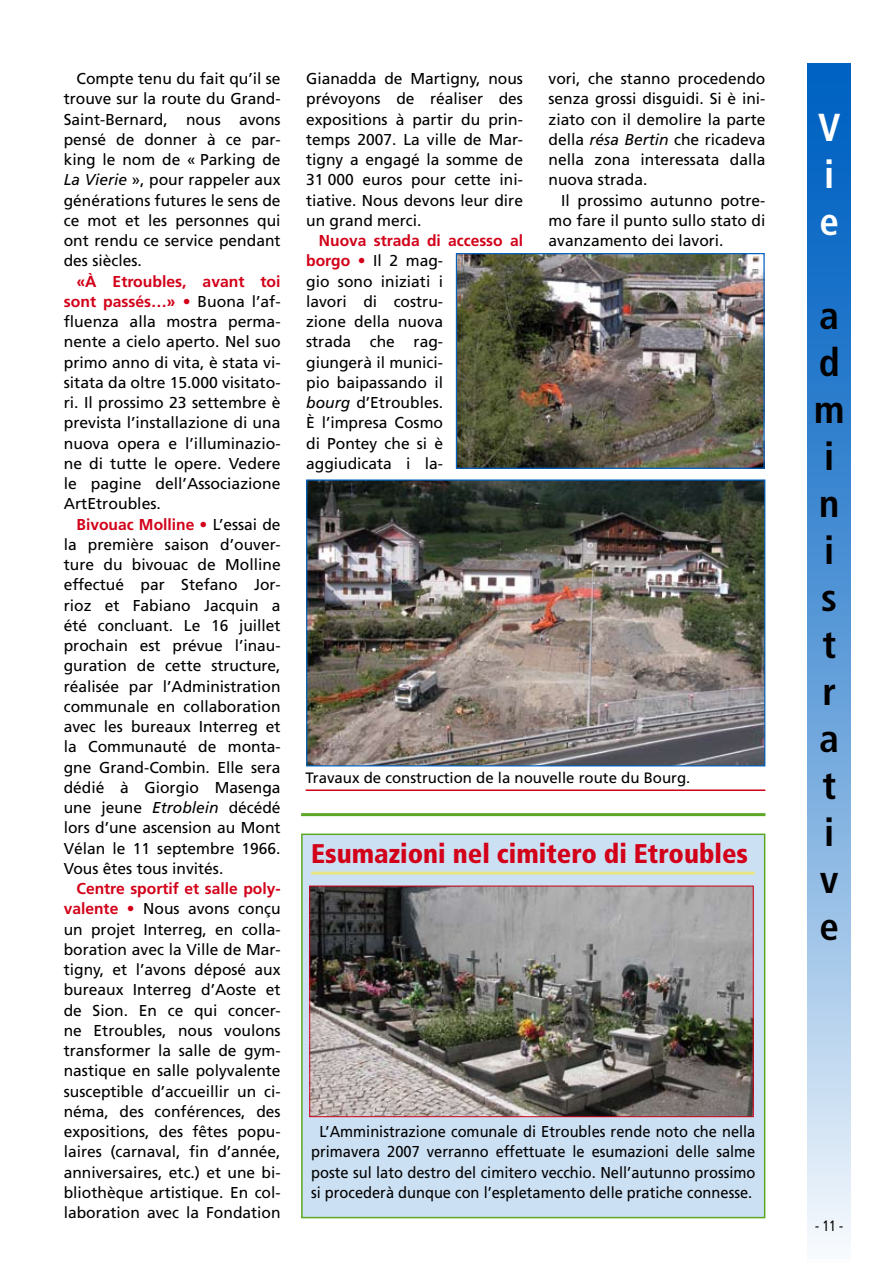
<style>
.page{position:relative;width:893px;height:1263px;background:#fff}
.page>*{position:absolute;margin:0;border:0;box-sizing:border-box;transform-origin:0 0}
.t1{font:700 condensed 39px/47px "Frutiger";color:#000}
.t2{font:700 condensed 39px/47px "Frutiger";color:#fff}
.t3{font:900 condensed 27px "Frutiger";color:#d20019}
.t4{font:15.75px/20.2px "Frutiger";color:#000;text-align:justify}
.t5{font:15.75px/20.2px "Frutiger";color:#000;text-align:center;scale:.93 1}
.t6{font:15px "Frutiger";color:#000}
.t7{font:15px "Frutiger";color:#000;scale:.8 1}
.s1{font-style:italic}
.s2{font-weight:700;color:#d20019}
</style>
<div class="page">
<div style="left:808px;top:64px;width:42px;height:1199px;background:linear-gradient(to bottom,#0054bc,#eaf2fa)"></div>
<div style="left:302px;top:834px;width:463px;height:383px;background:#cce0f3"></div>
<div style="left:301px;top:833px;width:464px;height:385px;border:2px solid #5da822"></div>
<hr style="left:311px;top:872px;width:444px;height:3px;background:#e8e584">
<img style="left:311px;top:888px;width:441px;height:227px">
<div style="left:309px;top:886px;width:445px;height:231px;border:1px solid #d20019"></div>
<hr style="left:301px;top:813px;width:464px;height:3px;background:#5da822">
<img style="left:458px;top:255px;width:305px;height:212px">
<div style="left:456px;top:253px;width:309px;height:216px;border:1px solid #0062c2"></div>
<hr style="left:306px;top:789px;width:459px;height:2px;background:#d20019">
<img style="left:308px;top:481px;width:455px;height:283px">
<div style="left:306px;top:479px;width:459px;height:287px;border:1px solid #0062c2"></div>
<p class="t4" style="left:64px;top:68px;width:218px;text-indent:13px">Compte tenu du fait qu’il se trouve sur la route du Grand-Saint-Bernard, nous avons pensé de donner à ce par&shy;king le nom de « Parking de <span class="s1">La Vierie</span> », pour rappeler aux générations futures le sens de ce mot et les personnes qui ont rendu ce service pendant des siècles.</p>
<p class="t4" style="left:64px;top:271px;width:218px;text-indent:13px"><span class="s2">«à Etroubles, avant toi sont passés…» •</span> Buona l’af&shy;fluenza alla mostra perma&shy;nente a cielo aperto. Nel suo primo anno di vita, è stata vi&shy;sitata da oltre 15.000 visitato&shy;ri. Il prossimo 23 settembre è prevista l’installazione di una nuova opera e l’illuminazio&shy;ne di tutte le opere. Vedere le pagine dell’Associazione ArtEtroubles.</p>
<p class="t4" style="left:64px;top:514px;width:218px;text-indent:13px"><span class="s2">Bivouac Molline •</span> L’essai de la première saison d’ouver&shy;ture du bivouac de Molline effectué par Stefano Jor&shy;rioz et Fabiano Jacquin a été concluant. Le 16 juillet prochain est prévue l’inau&shy;guration de cette structure, réalisée par l’Administration communale en collaboration avec les bureaux Interreg et la Communauté de monta&shy;gne Grand-Combin. Elle sera dédié à Giorgio Masenga une jeune <span class="s1">Etroblein</span> décédé lors d’une ascension au Mont Vélan le 11 septembre 1966.<br>Vous êtes tous invités.</p>
<p class="t4" style="left:64px;top:878px;width:218px;text-indent:13px"><span class="s2">Centre sportif et salle poly&shy;valente •</span> Nous avons conçu un projet Interreg, en colla&shy;boration avec la Ville de Mar&shy;tigny, et l’avons déposé aux bureaux Interreg d’Aoste et de Sion. En ce qui concer&shy;ne Etroubles, nous voulons transformer la salle de gym&shy;nastique en salle polyvalente susceptible d’accueillir un ci&shy;néma, des conférences, des expositions, des fêtes popu&shy;laires (carnaval, fin d’année, anniversaires, etc.) et une bi&shy;bliothèque artistique. En col&shy;laboration avec la Fondation</p>
<p class="t4" style="left:306px;top:68px;width:218px">Gianadda de Martigny, nous prévoyons de réaliser des expositions à partir du prin&shy;temps 2007. La ville de Mar&shy;tigny a engagé la somme de 31 000 euros pour cette ini&shy;tiative. Nous devons leur dire un grand merci.</p>
<p class="t4" style="left:306px;top:230px;width:218px;text-align:left;text-indent:13px"><span class="s2">Nuova strada di accesso al borgo •</span> Il 2 mag-<br>gio sono iniziati i<br>lavori di costru-<br>zione della nuova<br>strada che rag-<br>giungerà il munici-<br>pio baipassando il<br><span class="s1">bourg</span> d’Etroubles.<br>È l’impresa Cosmo<br>di Pontey che si è aggiudicata i la-</p>
<p class="t4" style="left:549px;top:68px;width:218px">vori, che stanno procedendo senza grossi disguidi. Si è ini&shy;ziato con il demolire la parte della <span class="s1">résa Bertin</span> che ricadeva nella zona interessata dalla nuova strada.</p>
<p class="t4" style="left:549px;top:190px;width:218px;text-indent:13px">Il prossimo autunno potre&shy;mo fare il punto sullo stato di avanzamento dei lavori.</p>
<p class="t6" style="left:306px;top:769px;width:386px">Travaux de construction de la nouvelle route du Bourg.</p>
<h2 class="t3" style="left:311px;top:837px;width:438px">Esumazioni nel cimitero di Etroubles</h2>
<p class="t5" style="left:311px;top:1121px;width:479px">L’Amministrazione comunale di Etroubles rende noto che nella primavera 2007 verranno effettuate le esumazioni delle salme poste sul lato destro del cimitero vecchio. Nell’autunno prossimo si procederà dunque con l’espletamento delle pratiche connesse.</p>
<h1 class="t2" style="left:818px;top:104px;width:24px">V i e</h1>
<h1 class="t1" style="left:814px;top:292px;width:32px">a d m i n i s t r a t i v e</h1>
<p class="t7" style="left:815px;top:1217px;width:37px">- 11 -</p>
</div>
